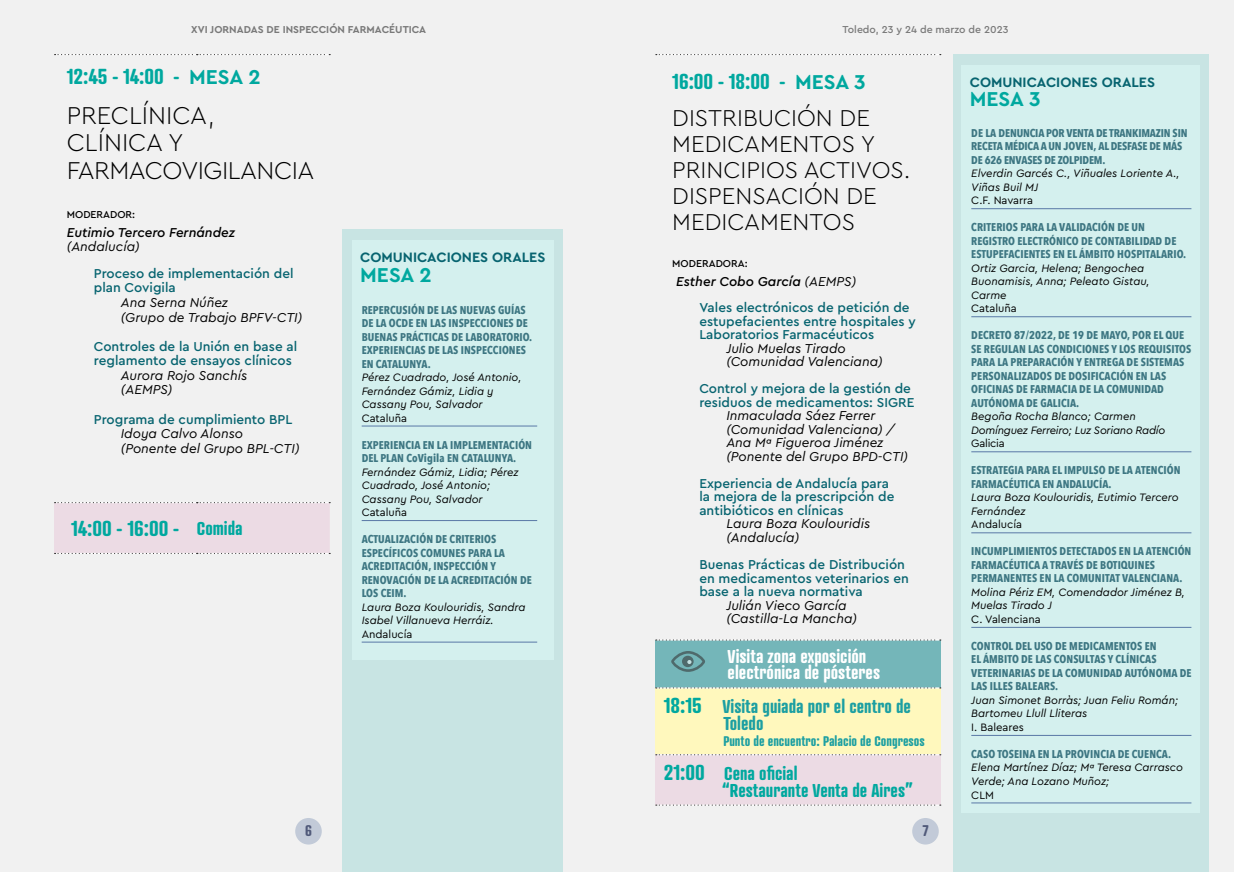
<style>
.page{position:relative;width:1234px;height:872px;background:#fff}
.page>*{position:absolute;margin:0;border:0;box-sizing:border-box;transform-origin:0 0}
.t1{font:300 25.5px/27.5px "Cera Pro";letter-spacing:-.02em;color:#000}
.t2{font:300 24px/26px "Cera Pro";color:#000}
.t3{font:700 21px "Atrament";color:#00a89f}
.t4{font:700 21px "Cera Pro";color:#00a89f}
.t5{font:700 18px/16.5px "Atrament";color:#fff}
.t6{font:700 18px/16.5px "Atrament";color:#00a89f}
.t7{font:700 18px/16.5px "Atrament";color:#1c9fa2}
.t8{font:700 15px "Atrament";color:#1f2951}
.t9{font:700 14.25px "Cera Pro";color:#076470}
.t10{font:500 13.5px/13.5px "Cera Pro";color:#076470}
.t11{font:italic 13.5px/13.5px "Cera Pro";color:#000}
.t12{font:700 13.5px "Atrament";color:#1c9fa2}
.t13{font:italic 500 13.5px "Cera Pro";color:#000}
.t14{font:700 11.25px/13.5px "Avenir Next Condensed";letter-spacing:.005em;color:#3d7682}
.t15{font:italic 11.25px/13.5px "Cera Pro";color:#000}
.t16{font:700 11.25px/13.5px "Avenir Next Condensed";letter-spacing:-.015em;color:#3d7682}
.t17{font:11.25px "Cera Pro";color:#000}
.t18{font:italic 11.25px/13.5px "Cera Pro";letter-spacing:-.02em;color:#000}
.t19{font:11.25px "Cera Pro";letter-spacing:-.02em;color:#000}
.t20{font:700 10.5px "Cera Pro";color:#797979}
.t21{font:500 10.5px "Cera Pro";color:#797979}
.t22{font:500 10.5px "Cera Pro";color:#000}
.s1{font-family:"Cera Pro"}
.s2{font-size:18px}
.s3{font-style:italic;color:#000}
.s4{font-weight:400;font-style:italic;color:#000}
.s5{font-size:21px;color:#00a89f}
.s6{font-size:21px}
</style>
<div class="page">
<div style="left:0;top:0;width:1233px;height:872px;background:#f1f1f1"></div>
<div style="left:54px;top:502px;width:276px;height:52px;background:#ecdbe4"></div>
<svg style="left:55px;top:54px;width:275px;height:1px"></svg>
<div style="left:655px;top:640px;width:285px;height:48px;background:#74b6b9"></div>
<div style="left:655px;top:688px;width:285px;height:66px;background:#fff8bd"></div>
<div style="left:655px;top:754px;width:285px;height:51px;background:#ecdbe4"></div>
<svg style="left:655px;top:54px;width:285px;height:1px"></svg>
<svg style="left:655px;top:639px;width:285px;height:1px"></svg>
<svg style="left:655px;top:687px;width:285px;height:1px"></svg>
<svg style="left:655px;top:754px;width:285px;height:1px"></svg>
<svg style="left:655px;top:804px;width:285px;height:1px"></svg>
<div style="left:342px;top:229px;width:221px;height:643px;background:#d4f0ee"></div>
<hr style="left:361px;top:426px;width:176px;height:1px;background:#5978a6">
<hr style="left:361px;top:520px;width:176px;height:1px;background:#5978a6">
<hr style="left:361px;top:642px;width:176px;height:1px;background:#5978a6">
<div style="left:952px;top:54px;width:256px;height:818px;background:#d4f0ee"></div>
<hr style="left:971px;top:208px;width:220px;height:1px;background:#5978a6">
<hr style="left:971px;top:316px;width:220px;height:1px;background:#5978a6">
<hr style="left:971px;top:451px;width:220px;height:1px;background:#5978a6">
<hr style="left:971px;top:532px;width:220px;height:1px;background:#5978a6">
<hr style="left:971px;top:627px;width:220px;height:1px;background:#5978a6">
<hr style="left:971px;top:735px;width:220px;height:1px;background:#5978a6">
<hr style="left:971px;top:802px;width:220px;height:1px;background:#5978a6">
<div style="left:671px;top:651px;width:34px;height:21px;border:3px solid #333232;border-radius:50%"></div>
<svg style="left:681px;top:655px;width:12px;height:12px"></svg>
<svg style="left:687px;top:660px;width:4px;height:4px"></svg>
<p class="t20" style="left:191px;top:22px;width:236px">XVI JORNADAS DE INSPECCIÓN FARMACÉUTICA</p>
<p class="t21" style="left:842px;top:22px;width:167px">Toledo, 23 y 24 de marzo de 2023</p>
<h3 class="t3" style="left:67px;top:63px;width:195px">12:45 - 14:00 - <span class="s1">MESA 2</span></h3>
<h1 class="t1" style="left:67px;top:100px;width:249px">PRECLÍNICA,<br>CLÍNICA Y<br>FARMACOVIGILANCIA</h1>
<p class="t22" style="left:67px;top:207px;width:70px">MODERADOR:</p>
<p class="t13" style="left:67px;top:223px;width:170px">Eutimio Tercero Fernández</p>
<p class="t11" style="left:67px;top:239px;width:74px">(Andalucía)</p>
<p class="t10" style="left:94px;top:265px;width:201px;line-height:14.5px">Proceso de implementación del plan Covigila</p>
<p class="t11" style="left:121px;top:294px;width:183px;line-height:14.5px">Ana Serna Núñez<br>(Grupo de Trabajo BPFV-CTI)</p>
<p class="t10" style="left:94px;top:338px;width:205px;line-height:14.5px">Controles de la Unión en base al reglamento de ensayos clínicos</p>
<p class="t11" style="left:121px;top:367px;width:128px;line-height:14.5px">Aurora Rojo Sanchís (AEMPS)</p>
<p class="t10" style="left:94px;top:412px;width:200px">Programa de cumplimiento BPL</p>
<p class="t11" style="left:121px;top:426px;width:180px;line-height:14.5px">Idoya Calvo Alonso (Ponente del Grupo BPL-CTI)</p>
<h3 class="t3" style="left:71px;top:515px;width:173px">14:00 - 16:00 - <span class="s2">Comida</span></h3>
<p class="t9" style="left:360px;top:247px;width:187px">COMUNICACIONES ORALES</p>
<h3 class="t4" style="left:360px;top:260px;width:73px">MESA 2</h3>
<p class="t14" style="left:361px;top:303px;width:172px">REPERCUSIÓN DE LAS NUEVAS GUÍAS<br>DE LA OCDE EN LAS INSPECCIONES DE<br>BUENAS PRÁCTICAS DE LABORATORIO.<br>EXPERIENCIAS DE LAS INSPECCIONES<br>EN CATALUNYA.</p>
<p class="t15" style="left:361px;top:370px;width:161px">Pérez Cuadrado, José Antonio,<br>Fernández Gámiz, Lidia y<br>Cassany Pou, Salvador</p>
<p class="t17" style="left:361px;top:410px;width:47px">Cataluña</p>
<p class="t14" style="left:361px;top:438px;width:172px">EXPERIENCIA EN LA IMPLEMENTACIÓN<br>DEL PLAN CoVigila EN CATALUNYA.</p>
<p class="t15" style="left:361px;top:464px;width:158px">Fernández Gámiz, Lidia; Pérez<br>Cuadrado, José Antonio;<br>Cassany Pou, Salvador</p>
<p class="t17" style="left:361px;top:505px;width:47px">Cataluña</p>
<p class="t14" style="left:361px;top:532px;width:171px">ACTUALIZACIÓN DE CRITERIOS<br>ESPECÍFICOS COMUNES PARA LA<br>ACREDITACIÓN, INSPECCIÓN Y<br>RENOVACIÓN DE LA ACREDITACIÓN DE<br>LOS CEIM.</p>
<p class="t15" style="left:361px;top:599px;width:165px">Laura Boza Koulouridis, Sandra<br>Isabel Villanueva Herráiz.</p>
<p class="t17" style="left:361px;top:626px;width:52px">Andalucía</p>
<h3 class="t3" style="left:672px;top:68px;width:195px">16:00 - 18:00 - <span class="s1">MESA 3</span></h3>
<h2 class="t2" style="left:672px;top:104px;width:240px">DISTRIBUCIÓN DE<br>MEDICAMENTOS Y<br>PRINCIPIOS ACTIVOS.<br>DISPENSACIÓN DE<br>MEDICAMENTOS</h2>
<p class="t22" style="left:672px;top:256px;width:77px">MODERADORA:</p>
<p class="t10" style="left:699px;top:267px;width:212px;line-height:26.5px;text-indent:-23px"><span class="s3">Esther Cobo García</span> <span class="s4">(AEMPS)<br></span>Vales electrónicos de petición de</p>
<p class="t10" style="left:699px;top:314px;width:218px">estupefacientes entre hospitales y<br>Laboratorios Farmacéuticos</p>
<p class="t11" style="left:726px;top:341px;width:158px">Julio Muelas Tirado (Comunidad Valenciana)</p>
<p class="t10" style="left:699px;top:381px;width:216px">Control y mejora de la gestión de residuos de medicamentos: SIGRE</p>
<p class="t11" style="left:726px;top:408px;width:183px">Inmaculada Sáez Ferrer (Comunidad Valenciana) /<br>Ana Mª Figueroa Jiménez (Ponente del Grupo BPD-CTI)</p>
<p class="t10" style="left:699px;top:476px;width:196px">Experiencia de Andalucía para la mejora de la prescripción de antibióticos en clínicas</p>
<p class="t11" style="left:726px;top:516px;width:145px">Laura Boza Koulouridis (Andalucía)</p>
<p class="t10" style="left:699px;top:557px;width:211px">Buenas Prácticas de Distribución en medicamentos veterinarios en base a la nueva normativa</p>
<p class="t11" style="left:726px;top:597px;width:132px">Julián Vieco García (Castilla-La Mancha)</p>
<h3 class="t5" style="left:727px;top:648px;width:154px">Visita zona exposición electrónica de pósteres</h3>
<h3 class="t7" style="left:723px;top:698px;width:189px;text-indent:-60px"><span class="s5">18:15</span> Visita guiada por el centro de<br>Toledo</h3>
<p class="t12" style="left:723px;top:732px;width:203px">Punto de encuentro: Palacio de Congresos</p>
<h3 class="t6" style="left:721px;top:765px;width:193px;text-indent:-58px"><span class="s6">21:00</span> Cena oficial<br>“Restaurante Venta de Aires”</h3>
<h3 class="t8" style="left:305px;top:821px;width:8px">6</h3>
<h3 class="t8" style="left:922px;top:821px;width:8px">7</h3>
<p class="t9" style="left:969px;top:72px;width:187px">COMUNICACIONES ORALES</p>
<h3 class="t4" style="left:969px;top:85px;width:72px">MESA 3</h3>
<p class="t16" style="left:971px;top:126px;width:218px">DE LA DENUNCIA POR VENTA DE TRANKIMAZIN SIN<br>RECETA MÉDICA A UN JOVEN, AL DESFASE DE MÁS<br>DE 626 ENVASES DE ZOLPIDEM.</p>
<p class="t15" style="left:971px;top:166px;width:210px">Elverdin Garcés C., Viñuales Loriente A.,<br>Viñas Buil MJ</p>
<p class="t17" style="left:971px;top:193px;width:63px">C.F. Navarra</p>
<p class="t14" style="left:971px;top:220px;width:216px">CRITERIOS PARA LA VALIDACIÓN DE UN<br>REGISTRO ELECTRÓNICO DE CONTABILIDAD DE<br>ESTUPEFACIENTES EN EL ÁMBITO HOSPITALARIO.</p>
<p class="t15" style="left:971px;top:261px;width:180px">Ortiz Garcia, Helena; Bengochea<br>Buonamisis, Anna; Peleato Gistau,<br>Carme</p>
<p class="t17" style="left:971px;top:301px;width:47px">Cataluña</p>
<p class="t14" style="left:971px;top:328px;width:221px">DECRETO 87/2022, DE 19 DE MAYO, POR EL QUE SE REGULAN LAS CONDICIONES Y LOS REQUISITOS PARA LA PREPARACIÓN Y ENTREGA DE SISTEMAS PERSONALIZADOS DE DOSIFICACIÓN EN LAS OFICINAS DE FARMACIA DE LA COMUNIDAD AUTÓNOMA DE GALICIA.</p>
<p class="t18" style="left:971px;top:409px;width:195px">Begoña Rocha Blanco; Carmen<br>Domínguez Ferreiro; Luz Soriano Radío</p>
<p class="t19" style="left:971px;top:436px;width:35px">Galicia</p>
<p class="t14" style="left:971px;top:463px;width:211px">ESTRATEGIA PARA EL IMPULSO DE LA ATENCIÓN<br>FARMACÉUTICA EN ANDALUCÍA.</p>
<p class="t15" style="left:971px;top:490px;width:209px">Laura Boza Koulouridis, Eutimio Tercero<br>Fernández</p>
<p class="t17" style="left:971px;top:517px;width:52px">Andalucía</p>
<p class="t14" style="left:971px;top:544px;width:221px">INCUMPLIMIENTOS DETECTADOS EN LA ATENCIÓN<br>FARMACÉUTICA A TRAVÉS DE BOTIQUINES<br>PERMANENTES EN LA COMUNITAT VALENCIANA.</p>
<p class="t15" style="left:971px;top:585px;width:215px">Molina Périz EM, Comendador Jiménez B,<br>Muelas Tirado J</p>
<p class="t17" style="left:971px;top:611px;width:71px">C. Valenciana</p>
<p class="t14" style="left:971px;top:639px;width:221px">CONTROL DEL USO DE MEDICAMENTOS EN<br>EL ÁMBITO DE LAS CONSULTAS Y CLÍNICAS<br>VETERINARIAS DE LA COMUNIDAD AUTÓNOMA DE<br>LAS ILLES BALEARS.</p>
<p class="t15" style="left:971px;top:693px;width:208px">Juan Simonet Borràs; Juan Feliu Román;<br>Bartomeu Llull Lliteras</p>
<p class="t17" style="left:971px;top:719px;width:54px">I. Baleares</p>
<p class="t14" style="left:971px;top:747px;width:201px">CASO TOSEINA EN LA PROVINCIA DE CUENCA.</p>
<p class="t15" style="left:971px;top:760px;width:213px">Elena Martínez Díaz; Mª Teresa Carrasco<br>Verde; Ana Lozano Muñoz;</p>
<p class="t17" style="left:971px;top:787px;width:24px">CLM</p>
</div>
